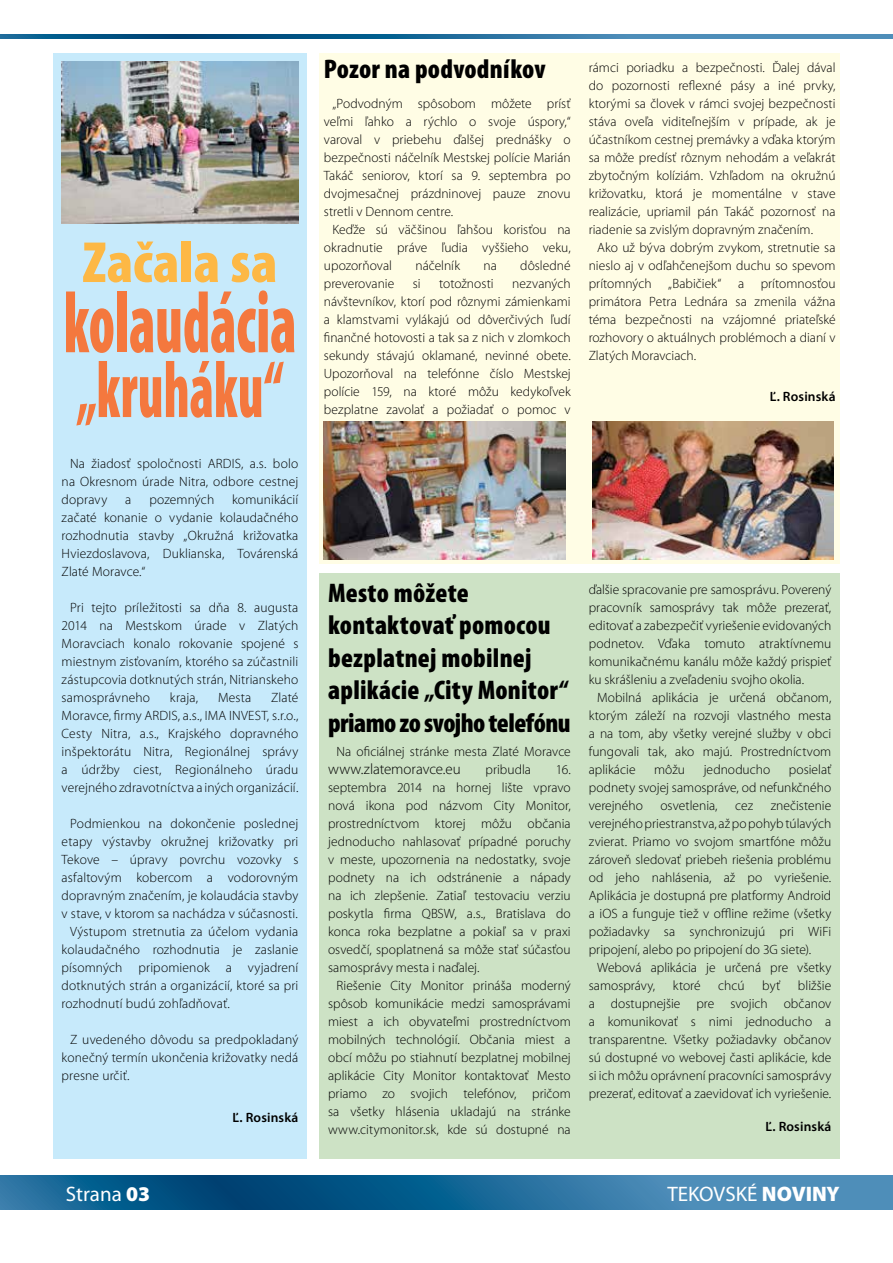
<style>
.page{position:relative;width:893px;height:1263px;background:#fff}
.page>*{position:absolute;margin:0;border:0;box-sizing:border-box;transform-origin:0 0}
.t1{font:900 condensed 87.75px "Mini Pro";color:#f4783e;scale:.67 1}
.t2{font:900 condensed 81px "Mini Pro";letter-spacing:.005em;color:#f4783e;scale:.67 1}
.t3{font:900 condensed 58.5px "Mini Pro";letter-spacing:.01em;color:#fdb845}
.t4{font:900 condensed 27px/32.4px "Mini Pro";letter-spacing:.01em;color:#000}
.t5{font:21px "Mini Pro";color:#fff}
.t6{font:300 15px "Mini Pro";letter-spacing:-.005em;color:#000}
.t7{font:300 13.5px/18px "Mini Pro";letter-spacing:.005em;color:#000;text-align:justify}
.t8{font:600 13.5px "Mini Pro";letter-spacing:.01em;color:#000}
.s1{font-weight:900}
</style>
<div class="page">
<svg style="left:0;top:1176px;width:893px;height:34px;background:#226c9a"></svg>
<svg style="left:0;top:34px;width:893px;height:4px;background:#246d9c"></svg>
<div style="left:53px;top:53px;width:254px;height:1106px;background:#c7eafb"></div>
<img style="left:62px;top:62px;width:236px;height:161px">
<div style="left:320px;top:573px;width:520px;height:586px;background:#cde2c5"></div>
<div style="left:320px;top:53px;width:520px;height:510px;background:#fffde5"></div>
<img style="left:324px;top:421px;width:242px;height:138px">
<img style="left:592px;top:421px;width:242px;height:138px">
<h3 class="t3" style="left:83px;top:230px;width:196px">Začala sa</h3>
<h1 class="t1" style="left:64px;top:274px;width:349px">kolaudácia</h1>
<h2 class="t2" style="left:77px;top:345px;width:310px">„kruháku“</h2>
<p class="t7" style="left:62px;top:455px;width:238px;text-indent:9px">Na žiadosť spoločnosti ARDIS, a.s. bolo na Okresnom úrade Nitra, odbore cestnej dopravy</p>
<p class="t7" style="left:62px;top:491px;width:238px;text-indent:171px">komunikácií začaté konanie o vydanie kolaudačného rozhodnutia stavby „Okružná križovatka Hviezdoslavova, Duklianska, Továrenská Zlaté Moravce.“</p>
<p class="t7" style="left:62px;top:599px;width:238px;text-indent:9px">Pri tejto príležitosti sa dňa 8. augusta 2014 na Mestskom úrade v Zlatých Moravciach konalo rokovanie spojené s miestnym zisťovaním, ktorého sa zúčastnili zástupcovia dotknutých strán, Nitrianskeho samosprávneho</p>
<p class="t7" style="left:125px;top:491px;width:8px">a</p>
<p class="t7" style="left:149px;top:491px;width:66px">pozemných</p>
<p class="t7" style="left:62px;top:689px;width:238px;text-indent:210px">Zlaté Moravce, firmy ARDIS, a.s., IMA INVEST, s.r.o., Cesty Nitra, a.s., Krajského dopravného inšpektorátu Nitra, Regionálnej správy a údržby ciest, Regionálneho úradu verejného zdravotníctva a iných organizácií.</p>
<p class="t7" style="left:70px;top:815px;width:230px">Podmienkou na dokončenie poslednej</p>
<p class="t7" style="left:62px;top:833px;width:238px">etapy výstavby okružnej križovatky pri</p>
<p class="t7" style="left:62px;top:851px;width:238px">Tekove – úpravy povrchu vozovky s</p>
<p class="t7" style="left:62px;top:869px;width:238px">asfaltovým kobercom a vodorovným</p>
<p class="t7" style="left:62px;top:887px;width:238px">dopravným značením, je kolaudácia stavby</p>
<p class="t7" style="left:62px;top:905px;width:238px">v stave, v ktorom sa nachádza v súčasnosti.</p>
<p class="t7" style="left:70px;top:923px;width:230px">Výstupom stretnutia za účelom vydania</p>
<p class="t7" style="left:62px;top:941px;width:238px">kolaudačného rozhodnutia je zaslanie</p>
<p class="t7" style="left:62px;top:959px;width:238px">písomných pripomienok a vyjadrení</p>
<p class="t7" style="left:62px;top:977px;width:238px">dotknutých strán a organizácií, ktoré sa pri</p>
<p class="t7" style="left:62px;top:995px;width:170px">rozhodnutí budú zohľadňovať.</p>
<p class="t7" style="left:62px;top:1031px;width:238px;text-indent:9px">Z uvedeného dôvodu sa predpokladaný konečný termín ukončenia križovatky nedá presne určiť.</p>
<p class="t8" style="left:232px;top:1109px;width:67px">Ľ. Rosinská</p>
<p class="t7" style="left:170px;top:689px;width:30px">kraja,</p>
<p class="t7" style="left:218px;top:689px;width:35px">Mesta</p>
<h3 class="t4" style="left:324px;top:53px;width:223px">Pozor na podvodníkov</h3>
<p class="t7" style="left:324px;top:95px;width:248px;text-indent:9px">„Podvodným spôsobom môžete prísť veľmi ľahko a rýchlo o svoje úspory,“ varoval v priebehu ďalšej prednášky o bezpečnosti náčelník Mestskej polície Marián Takáč seniorov, ktorí sa 9. septembra po dvojmesačnej prázdninovej pauze znovu stretli v Dennom centre.</p>
<p class="t7" style="left:324px;top:221px;width:248px;text-indent:9px">Keďže sú väčšinou ľahšou korisťou na okradnutie práve ľudia vyššieho veku, upozorňoval</p>
<p class="t7" style="left:415px;top:257px;width:46px">náčelník</p>
<p class="t7" style="left:483px;top:257px;width:15px">na</p>
<p class="t7" style="left:520px;top:257px;width:52px">dôsledné</p>
<p class="t7" style="left:324px;top:275px;width:248px;text-indent:188px">nezvaných návštevníkov, ktorí pod rôznymi zámienkami a klamstvami vylákajú od dôverčivých ľudí finančné hotovosti a tak sa z nich v zlomkoch sekundy stávajú oklamané, nevinné obete.<br>Upozorňoval na telefónne číslo Mestskej polície 159, na ktoré môžu kedykoľvek bezplatne zavolať a požiadať o pomoc v</p>
<p class="t7" style="left:324px;top:275px;width:72px">preverovanie</p>
<p class="t7" style="left:413px;top:275px;width:9px">si</p>
<p class="t7" style="left:439px;top:275px;width:56px">totožnosti</p>
<p class="t7" style="left:589px;top:59px;width:248px">rámci poriadku a bezpečnosti. Ďalej dával do pozornosti reflexné pásy a iné prvky, ktorými sa človek v rámci svojej bezpečnosti stáva oveľa viditeľnejším v prípade, ak je účastníkom cestnej premávky a vďaka ktorým sa môže predísť rôznym nehodám a veľakrát zbytočným kolíziám. Vzhľadom na okružnú križovatku, ktorá je momentálne v stave realizácie, upriamil pán Takáč pozornosť na riadenie sa zvislým dopravným značením.</p>
<p class="t7" style="left:589px;top:239px;width:248px;text-indent:9px">Ako už býva dobrým zvykom, stretnutie sa nieslo aj v odľahčenejšom duchu so spevom prítomných „Babičiek“ a prítomnosťou primátora Petra Lednára sa zmenila vážna téma bezpečnosti na vzájomné priateľské rozhovory o aktuálnych problémoch a dianí v Zlatých Moravciach.</p>
<p class="t8" style="left:770px;top:389px;width:67px">Ľ. Rosinská</p>
<h3 class="t4" style="left:328px;top:577px;width:244px">Mesto môžete kontaktovať pomocou bezplatnej mobilnej aplikácie „City Monitor“ priamo zo svojho telefónu</h3>
<p class="t7" style="left:337px;top:743px;width:236px">Na oficiálnej stránke mesta Zlaté Moravce</p>
<p class="t6" style="left:328px;top:761px;width:134px">www.zlatemoravce.eu</p>
<p class="t7" style="left:485px;top:761px;width:47px">pribudla</p>
<p class="t7" style="left:328px;top:761px;width:244px;text-indent:228px">16. septembra 2014 na hornej lište vpravo nová ikona pod názvom City Monitor, prostredníctvom ktorej môžu občania jednoducho nahlasovať prípadné poruchy v meste, upozornenia na nedostatky, svoje podnety na ich odstránenie a nápady na ich zlepšenie. Zatiaľ testovaciu verziu poskytla firma QBSW, a.s., Bratislava do konca roka bezplatne a pokiaľ sa v praxi osvedčí, spoplatnená sa môže stať súčasťou samosprávy mesta i naďalej.</p>
<p class="t7" style="left:328px;top:977px;width:244px;text-indent:9px">Riešenie City Monitor prináša moderný spôsob komunikácie medzi samosprávami miest a ich obyvateľmi prostredníctvom mobilných technológií. Občania miest a obcí môžu po stiahnutí bezplatnej mobilnej aplikácie City Monitor kontaktovať Mesto priamo zo svojich telefónov, pričom sa všetky hlásenia ukladajú na stránke www.citymonitor.sk, kde sú dostupné na</p>
<p class="t7" style="left:589px;top:581px;width:244px">ďalšie spracovanie pre samosprávu. Poverený pracovník samosprávy tak môže prezerať, editovať a zabezpečiť vyriešenie evidovaných podnetov. Vďaka tomuto atraktívnemu komunikačnému kanálu môže každý prispieť ku skrášleniu a zveľadeniu svojho okolia.</p>
<p class="t7" style="left:589px;top:689px;width:244px;text-indent:9px">Mobilná aplikácia je určená občanom, ktorým záleží na rozvoji vlastného mesta a na tom, aby všetky verejné služby v obci fungovali tak, ako majú. Prostredníctvom aplikácie</p>
<p class="t7" style="left:589px;top:761px;width:244px;text-indent:200px">posielať podnety svojej samospráve, od nefunkčného verejného</p>
<p class="t7" style="left:654px;top:761px;width:32px">môžu</p>
<p class="t7" style="left:704px;top:761px;width:68px">jednoducho</p>
<p class="t7" style="left:660px;top:797px;width:59px">osvetlenia,</p>
<p class="t7" style="left:735px;top:797px;width:19px">cez</p>
<p class="t7" style="left:589px;top:797px;width:244px;text-indent:182px">znečistenie verejného priestranstva, až po pohyb túlavých zvierat. Priamo vo svojom smartfóne môžu zároveň sledovať priebeh riešenia problému od jeho nahlásenia, až po vyriešenie.<br>Aplikácia je dostupná pre platformy Android a iOS a funguje tiež v offline režime (všetky požiadavky sa synchronizujú pri WiFi pripojení, alebo po pripojení do 3G siete).</p>
<p class="t7" style="left:589px;top:959px;width:244px;text-indent:9px">Webová aplikácia je určená pre všetky samosprávy,</p>
<p class="t7" style="left:673px;top:977px;width:29px">ktoré</p>
<p class="t7" style="left:718px;top:977px;width:28px">chcú</p>
<p class="t7" style="left:762px;top:977px;width:20px">byť</p>
<p class="t7" style="left:589px;top:977px;width:244px;text-indent:209px">bližšie a dostupnejšie pre svojich občanov a komunikovať s nimi jednoducho a transparentne. Všetky požiadavky občanov sú dostupné vo webovej časti aplikácie, kde si ich môžu oprávnení pracovníci samosprávy prezerať, editovať a zaevidovať ich vyriešenie.</p>
<p class="t8" style="left:765px;top:1119px;width:67px">Ľ. Rosinská</p>
<h3 class="t5" style="left:66px;top:1182px;width:86px">Strana <span class="s1">03</span></h3>
<h3 class="t5" style="left:667px;top:1182px;width:174px">TEKOVSKÉ <span class="s1">NOVINY</span></h3>
</div>
